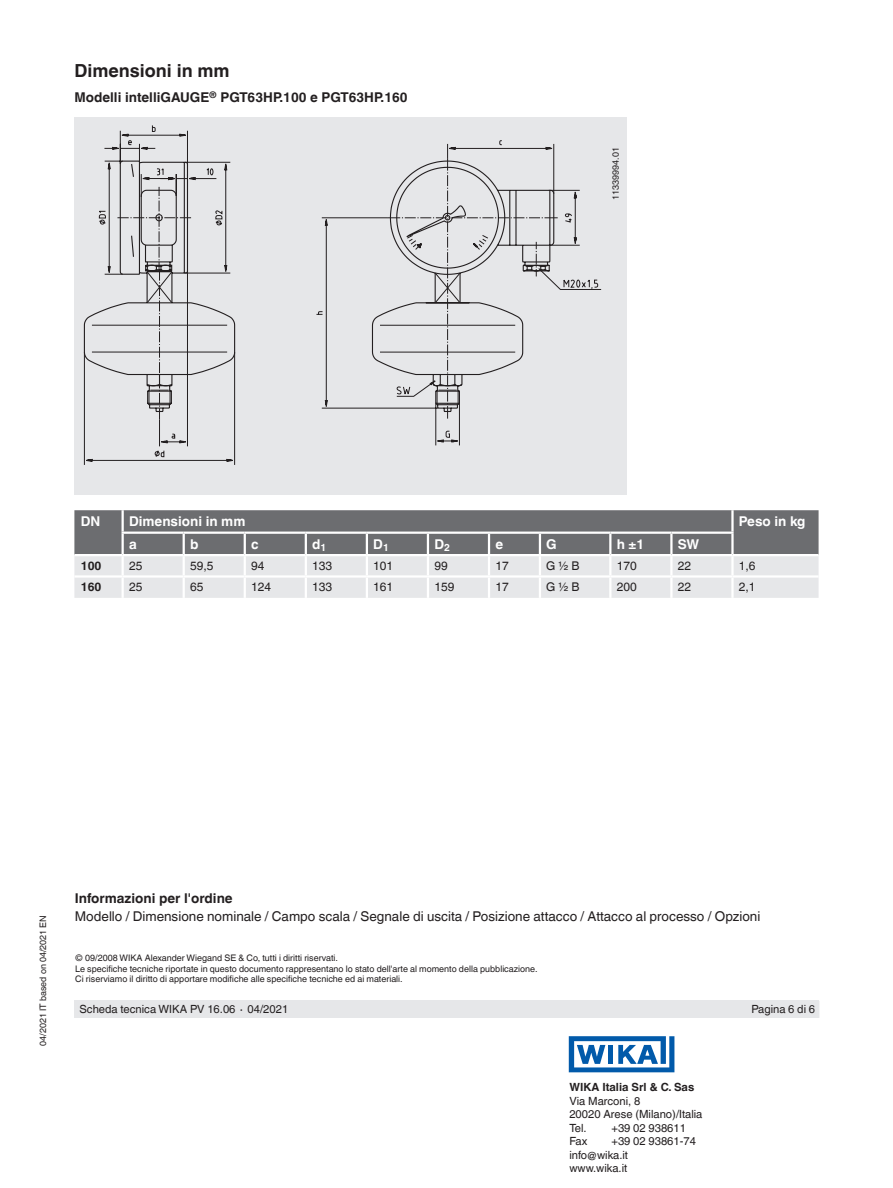
<style>
.page{position:relative;width:893px;height:1188px;background:#fff}
.page>*{position:absolute;margin:0;border:0;box-sizing:border-box;transform-origin:0 0}
.t1{font:700 18px "Helvetica World";color:#231f20}
.t2{font:13.5px "Helvetica World";color:#231f20}
.t3{font:700 13.5px "Helvetica World";color:#231f20}
.t4{font:700 13.5px "Helvetica World";color:#fff}
.t5{font:12px "Helvetica World";color:#231f20}
.t6{font:700 12px "Helvetica World";color:#231f20}
.t7{font:11.25px/13.5px "Helvetica World";color:#231f20}
.t8{font:700 11.25px "Helvetica World";color:#231f20}
.t9{font:9px/10.5px "Helvetica World";color:#231f20}
</style>
<div class="page">
<div style="left:74px;top:1000px;width:745px;height:18px;background:#e6e7e9"></div>
<svg style="left:569px;top:1036px;width:105px;height:36px"></svg>
<div style="left:74px;top:117px;width:553px;height:378px;background:#e6e7e9"></div>
<svg style="left:555px;top:189px;width:46px;height:101px"></svg>
<svg style="left:84px;top:125px;width:471px;height:340px"></svg>
<svg style="left:84px;top:160px;width:471px;height:253px"></svg>
<svg style="left:74px;top:510px;width:745px;height:88px;background:#aaabad"></svg>
<hr style="left:731px;top:556px;width:3px;height:19px;background:#fff">
<hr style="left:74px;top:575px;width:49px;height:3px;background:#fff">
<hr style="left:123px;top:575px;width:61px;height:3px;background:#fff">
<hr style="left:122px;top:578px;width:2px;height:20px;background:#fff">
<hr style="left:184px;top:575px;width:61px;height:3px;background:#fff">
<hr style="left:183px;top:578px;width:2px;height:20px;background:#fff">
<hr style="left:245px;top:575px;width:61px;height:3px;background:#fff">
<hr style="left:244px;top:578px;width:2px;height:20px;background:#fff">
<hr style="left:306px;top:575px;width:61px;height:3px;background:#fff">
<hr style="left:305px;top:578px;width:2px;height:20px;background:#fff">
<hr style="left:367px;top:575px;width:61px;height:3px;background:#fff">
<hr style="left:366px;top:578px;width:2px;height:20px;background:#fff">
<hr style="left:428px;top:575px;width:61px;height:3px;background:#fff">
<hr style="left:427px;top:578px;width:2px;height:20px;background:#fff">
<hr style="left:489px;top:575px;width:51px;height:3px;background:#fff">
<hr style="left:488px;top:578px;width:2px;height:20px;background:#fff">
<hr style="left:540px;top:575px;width:70px;height:3px;background:#fff">
<hr style="left:539px;top:578px;width:2px;height:20px;background:#fff">
<hr style="left:610px;top:575px;width:61px;height:3px;background:#fff">
<hr style="left:609px;top:578px;width:2px;height:20px;background:#fff">
<hr style="left:671px;top:575px;width:61px;height:3px;background:#fff">
<hr style="left:670px;top:578px;width:2px;height:20px;background:#fff">
<hr style="left:732px;top:575px;width:87px;height:3px;background:#fff">
<hr style="left:731px;top:578px;width:3px;height:20px;background:#fff">
<hr style="left:123px;top:554px;width:61px;height:2px;background:#fff">
<hr style="left:184px;top:554px;width:61px;height:2px;background:#fff">
<hr style="left:245px;top:554px;width:61px;height:2px;background:#fff">
<hr style="left:306px;top:554px;width:61px;height:2px;background:#fff">
<hr style="left:367px;top:554px;width:61px;height:2px;background:#fff">
<hr style="left:428px;top:554px;width:61px;height:2px;background:#fff">
<hr style="left:489px;top:554px;width:51px;height:2px;background:#fff">
<hr style="left:540px;top:554px;width:70px;height:2px;background:#fff">
<hr style="left:610px;top:554px;width:61px;height:2px;background:#fff">
<hr style="left:671px;top:554px;width:61px;height:2px;background:#fff">
<hr style="left:732px;top:554px;width:87px;height:2px;background:#fff">
<hr style="left:122px;top:510px;width:2px;height:22px;background:#fff">
<hr style="left:122px;top:534px;width:2px;height:20px;background:#fff">
<hr style="left:74px;top:554px;width:49px;height:2px;background:#fff">
<h1 class="t1" style="left:74px;top:60px;width:157px">Dimensioni in mm</h1>
<h2 class="t3" style="left:74px;top:90px;width:335px">Modelli intelliGAUGE<sup>®</sup> PGT63HP.100 e PGT63HP.160</h2>
<p class="t9" style="left:610px;top:200px;width:54px;rotate:-90deg">11339994.01</p>
<h2 class="t4" style="left:81px;top:514px;width:21px">DN</h2>
<h2 class="t4" style="left:129px;top:514px;width:118px">Dimensioni in mm</h2>
<h2 class="t4" style="left:739px;top:514px;width:68px">Peso in kg</h2>
<h2 class="t4" style="left:129px;top:536px;width:9px">a</h2>
<h2 class="t4" style="left:190px;top:536px;width:10px">b</h2>
<h2 class="t4" style="left:251px;top:536px;width:9px">c</h2>
<h2 class="t4" style="left:312px;top:536px;width:16px">d<sub>1</sub></h2>
<h2 class="t4" style="left:373px;top:536px;width:17px">D<sub>1</sub></h2>
<h2 class="t4" style="left:434px;top:536px;width:17px">D<sub>2</sub></h2>
<h2 class="t4" style="left:495px;top:536px;width:9px">e</h2>
<h2 class="t4" style="left:546px;top:536px;width:12px">G</h2>
<h2 class="t4" style="left:617px;top:536px;width:29px">h ±1</h2>
<h2 class="t4" style="left:678px;top:536px;width:23px">SW</h2>
<h3 class="t6" style="left:81px;top:559px;width:22px">100</h3>
<h3 class="t5" style="left:129px;top:559px;width:15px">25</h3>
<h3 class="t5" style="left:190px;top:559px;width:25px">59,5</h3>
<h3 class="t5" style="left:251px;top:559px;width:15px">94</h3>
<h3 class="t5" style="left:312px;top:559px;width:22px">133</h3>
<h3 class="t5" style="left:373px;top:559px;width:22px">101</h3>
<h3 class="t5" style="left:434px;top:559px;width:15px">99</h3>
<h3 class="t5" style="left:495px;top:559px;width:15px">17</h3>
<h3 class="t5" style="left:546px;top:559px;width:35px">G ½ B</h3>
<h3 class="t5" style="left:617px;top:559px;width:22px">170</h3>
<h3 class="t5" style="left:678px;top:559px;width:15px">22</h3>
<h3 class="t5" style="left:739px;top:559px;width:18px">1,6</h3>
<h3 class="t6" style="left:81px;top:580px;width:22px">160</h3>
<h3 class="t5" style="left:129px;top:580px;width:15px">25</h3>
<h3 class="t5" style="left:190px;top:580px;width:15px">65</h3>
<h3 class="t5" style="left:251px;top:580px;width:22px">124</h3>
<h3 class="t5" style="left:312px;top:580px;width:22px">133</h3>
<h3 class="t5" style="left:373px;top:580px;width:22px">161</h3>
<h3 class="t5" style="left:434px;top:580px;width:22px">159</h3>
<h3 class="t5" style="left:495px;top:580px;width:15px">17</h3>
<h3 class="t5" style="left:546px;top:580px;width:35px">G ½ B</h3>
<h3 class="t5" style="left:617px;top:580px;width:22px">200</h3>
<h3 class="t5" style="left:678px;top:580px;width:15px">22</h3>
<h3 class="t5" style="left:739px;top:580px;width:18px">2,1</h3>
<p class="t9" style="left:38px;top:1046px;width:132px;rotate:-90deg">04/2021 IT based on 04/2021 EN</p>
<h2 class="t3" style="left:75px;top:890px;width:159px">Informazioni per l'ordine</h2>
<h2 class="t2" style="left:75px;top:908px;width:687px">Modello / Dimensione nominale / Campo scala / Segnale di uscita / Posizione attacco / Attacco al processo / Opzioni</h2>
<p class="t9" style="left:75px;top:953px;width:464px">© 09/2008 WIKA Alexander Wiegand SE &amp; Co, tutti i diritti riservati.<br>Le specifiche tecniche riportate in questo documento rappresentano lo stato dell'arte al momento della pubblicazione.<br>Ci riserviamo il diritto di apportare modifiche alle specifiche tecniche ed ai materiali.</p>
<p class="t7" style="left:80px;top:1003px;width:210px">Scheda tecnica WIKA PV 16.06 ∙ 04/2021</p>
<p class="t7" style="left:751px;top:1003px;width:65px">Pagina 6 di 6</p>
<p class="t8" style="left:569px;top:1081px;width:126px">WIKA Italia Srl &amp; C. Sas</p>
<p class="t7" style="left:569px;top:1094px;width:135px">Via Marconi, 8<br>20020 Arese (Milano)/Italia<br>Tel.</p>
<p class="t7" style="left:611px;top:1121px;width:76px">+39 02 938611</p>
<p class="t7" style="left:569px;top:1134px;width:19px">Fax</p>
<p class="t7" style="left:569px;top:1134px;width:128px;text-indent:42px">+39 02 93861-74 info@wika.it<br>www.wika.it</p>
</div>
